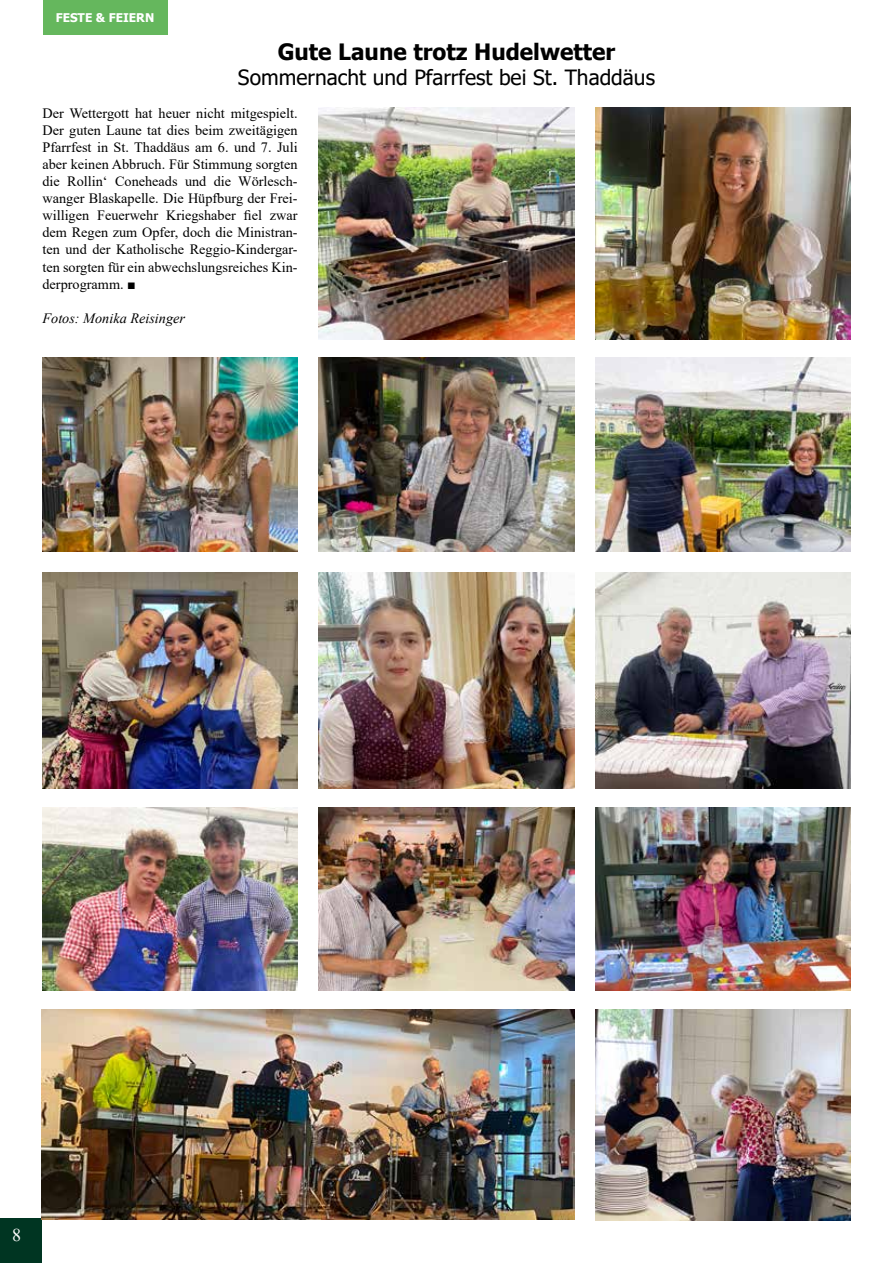
<style>
.page{position:relative;width:893px;height:1263px;background:#fff}
.page>*{position:absolute;margin:0;border:0;box-sizing:border-box;transform-origin:0 0}
.t1{font:700 22.5px "Tahoma";color:#000}
.t2{font:21px "Tahoma";color:#000}
.t3{font:18px "Times New Roman";color:#fff}
.t4{font:14.25px/17.1px "Times New Roman";color:#000;text-align:justify}
.t5{font:italic 14.25px "Times New Roman";color:#000}
.t6{font:700 12px "Tahoma";color:#fff}
</style>
<div class="page">
<div style="left:0;top:1218px;width:41px;height:45px;background:#003522"></div>
<div style="left:43px;top:0;width:124px;height:34px;background:#65b75d"></div>
<img style="left:43px;top:357px;width:255px;height:194px">
<img style="left:319px;top:808px;width:255px;height:183px">
<img style="left:41px;top:1010px;width:533px;height:209px">
<img style="left:43px;top:572px;width:255px;height:217px">
<img style="left:42px;top:808px;width:255px;height:183px">
<img style="left:319px;top:572px;width:255px;height:217px">
<img style="left:595px;top:1010px;width:255px;height:210px">
<img style="left:319px;top:357px;width:255px;height:194px">
<img style="left:595px;top:572px;width:255px;height:217px">
<img style="left:595px;top:357px;width:255px;height:194px">
<img style="left:595px;top:808px;width:255px;height:183px">
<img style="left:319px;top:108px;width:255px;height:231px">
<img style="left:595px;top:108px;width:255px;height:231px">
<p class="t6" style="left:56px;top:9px;width:100px">FESTE &amp; FEIERN</p>
<h1 class="t1" style="left:278px;top:36px;width:339px">Gute Laune trotz Hudelwetter</h1>
<h2 class="t2" style="left:238px;top:63px;width:419px">Sommernacht und Pfarrfest bei St. Thaddäus</h2>
<p class="t4" style="left:43px;top:104px;width:257px">Der Wettergott hat heuer nicht mitgespielt.<br>Der guten Laune tat dies beim zweitägigen Pfarrfest in St. Thaddäus am 6. und 7. Juli aber keinen Abbruch. Für Stimmung sorgten die Rollin‘ Coneheads und die Wörlesch&shy;wanger Blaskapelle. Die Hüpfburg der Frei&shy;willigen Feuerwehr Kriegshaber fiel zwar dem Regen zum Opfer, doch die Ministran&shy;ten und der Katholische Reggio-Kindergar&shy;ten sorgten für ein abwechslungsreiches Kin&shy;derprogramm. ■</p>
<p class="t5" style="left:43px;top:308px;width:144px">Fotos: Monika Reisinger</p>
<p class="t3" style="left:12px;top:1222px;width:10px">8</p>
</div>
